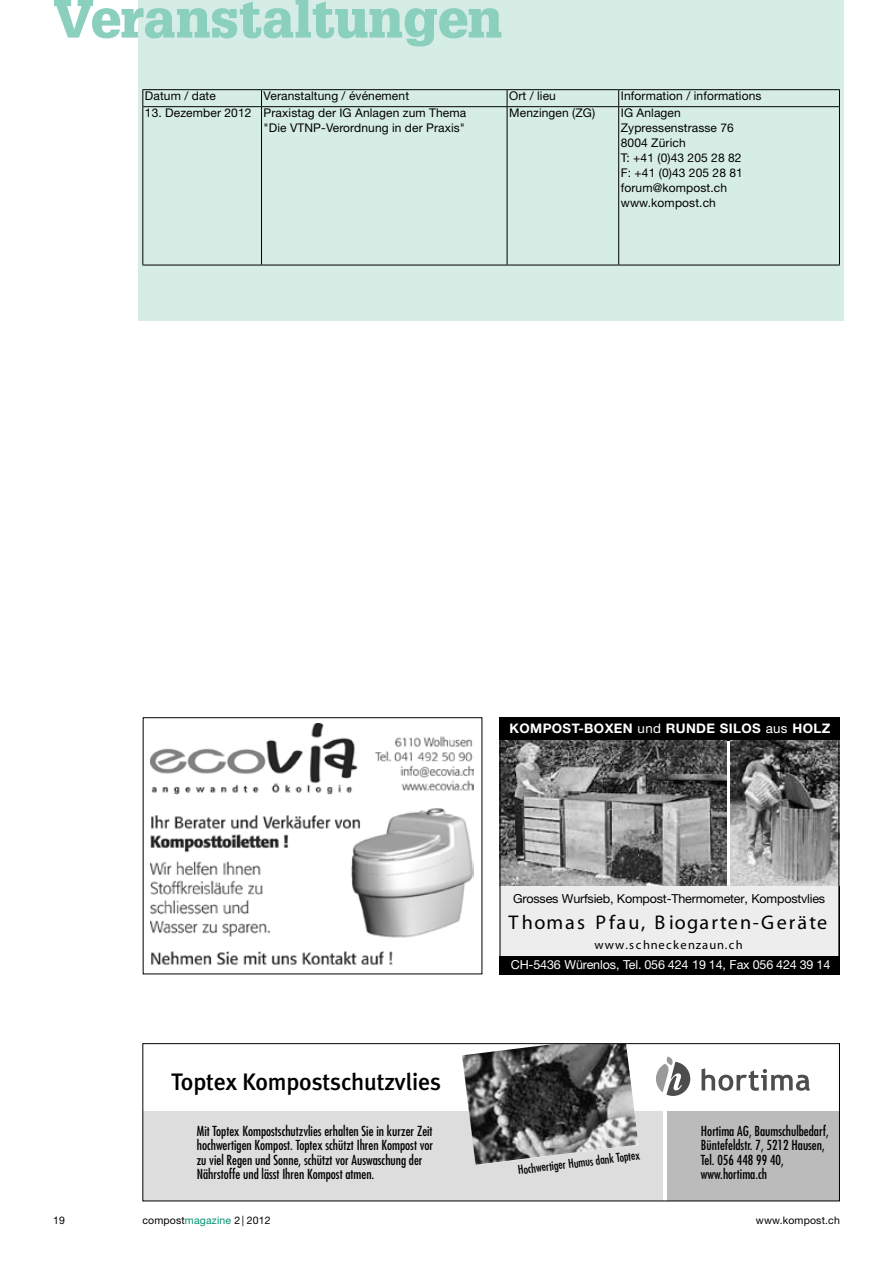
<style>
.page{position:relative;width:893px;height:1263px;background:#fff}
.page>*{position:absolute;margin:0;border:0;box-sizing:border-box;transform-origin:0 0}
.t1{font:900 52.5px "Glypha LT Std";color:#8bcfbd}
.t2{font:500 23.85px "Meta Plus";letter-spacing:-.01em;color:#000}
.t3{font:19.8px "Myriad";letter-spacing:.1em;color:#000}
.t4{font:condensed 13.5px/14.5px "Futura";color:#000}
.t5{font:700 13.2px "Helvetica Neue";letter-spacing:.03em;color:#fff}
.t6{font:12.45px "Helvetica Neue";letter-spacing:-.015em;color:#000}
.t7{font:12.45px "Helvetica Neue";letter-spacing:-.01em;color:#fff}
.t8{font:12.45px "Myriad";letter-spacing:.095em;color:#000}
.t9{font:12px/15px "Helvetica Neue LT Std";letter-spacing:.01em;color:#000;text-align:right}
.t10{font:condensed 11.85px "Futura";color:#000}
.t11{font:10.5px "Helvetica Neue LT Std";letter-spacing:.015em;color:#000}
.s1{font-weight:400}
.s2{color:#009370}
</style>
<div class="page">
<div style="left:138px;top:0;width:706px;height:321px;background:#d6ede5"></div>
<hr style="left:142px;top:89px;width:119px;height:1px;background:#000">
<svg style="left:142px;top:90px;width:1px;height:16px"></svg>
<hr style="left:261px;top:89px;width:246px;height:1px;background:#000">
<svg style="left:261px;top:90px;width:1px;height:16px"></svg>
<hr style="left:507px;top:89px;width:112px;height:1px;background:#000">
<svg style="left:507px;top:90px;width:1px;height:16px"></svg>
<hr style="left:619px;top:89px;width:221px;height:1px;background:#000">
<svg style="left:618px;top:90px;width:1px;height:16px"></svg>
<svg style="left:839px;top:90px;width:1px;height:16px"></svg>
<hr style="left:142px;top:106px;width:119px;height:1px;background:#000">
<hr style="left:142px;top:107px;width:1px;height:158px;background:#000">
<hr style="left:261px;top:106px;width:246px;height:1px;background:#000">
<hr style="left:261px;top:107px;width:1px;height:158px;background:#000">
<hr style="left:507px;top:106px;width:112px;height:1px;background:#000">
<hr style="left:507px;top:107px;width:1px;height:158px;background:#000">
<hr style="left:619px;top:106px;width:221px;height:1px;background:#000">
<hr style="left:618px;top:107px;width:1px;height:158px;background:#000">
<hr style="left:839px;top:107px;width:1px;height:158px;background:#000">
<hr style="left:142px;top:265px;width:119px;height:1px;background:#000">
<hr style="left:261px;top:265px;width:246px;height:1px;background:#000">
<hr style="left:507px;top:265px;width:112px;height:1px;background:#000">
<hr style="left:619px;top:265px;width:221px;height:1px;background:#000">
<svg style="left:656px;top:1056px;width:34px;height:40px"></svg>
<svg style="left:702px;top:1068px;width:108px;height:23px"></svg>
<div style="left:143px;top:1111px;width:519px;height:90px;background:#ddd"></div>
<div style="left:667px;top:1111px;width:172px;height:90px;background:#bbb"></div>
<img style="left:462px;top:1045px;width:176px;height:120px">
<div style="left:142px;top:1043px;width:698px;height:158px;border:1px solid #000"></div>
<svg style="left:500px;top:717px;width:339px;height:256px;background:#888"></svg>
<img style="left:151px;top:724px;width:323px;height:242px">
<h1 class="t1" style="left:53px;top:-13px;width:451px">Veranstaltungen</h1>
<p class="t9" style="left:145px;top:88px;width:73px">Datum / date</p>
<p class="t9" style="left:264px;top:88px;width:147px">Veranstaltung / événement</p>
<p class="t9" style="left:509px;top:88px;width:48px">Ort / lieu</p>
<p class="t9" style="left:621px;top:88px;width:142px">Information / informations</p>
<p class="t9" style="left:145px;top:105px;width:323px">13. Dezember 2012 Praxistag der IG Anlagen zum Thema "Die VTNP-Verordnung in der Praxis"</p>
<p class="t9" style="left:509px;top:105px;width:88px">Menzingen (ZG)</p>
<p class="t9" style="left:621px;top:105px;width:124px;text-align:left">IG Anlagen<br>Zypressenstrasse 76<br>8004 Zürich<br>T: +41 (0)43 205 28 82<br>F: +41 (0)43 205 28 81 forum@kompost.ch www.kompost.ch</p>
<p class="t5" style="left:509px;top:720px;width:322px">KOMPOST-BOXEN <span class="s1">und</span> RUNDE SILOS <span class="s1">aus</span> HOLZ</p>
<p class="t6" style="left:513px;top:891px;width:313px">Grosses Wurfsieb, Kompost-Thermometer, Kompostvlies</p>
<p class="t8" style="left:595px;top:938px;width:150px">www.schneckenzaun.ch</p>
<h3 class="t3" style="left:509px;top:913px;width:320px">Thomas Pfau, Biogarten-Geräte</h3>
<h2 class="t2" style="left:171px;top:1067px;width:271px">Toptex Kompostschutzvlies</h2>
<p class="t7" style="left:511px;top:957px;width:321px">CH-5436 Würenlos, Tel. 056 424 19 14, Fax 056 424 39 14</p>
<p class="t4" style="left:197px;top:1123px;width:238px">Mit Toptex Kompostschutzvlies erhalten Sie in kurzer Zeit hochwertigen Kompost. Toptex schützt Ihren Kompost vor zu viel Regen und Sonne, schützt vor Auswaschung der Nährstoffe und lässt Ihren Kompost atmen.</p>
<p class="t4" style="left:701px;top:1123px;width:129px">Hortima AG, Baumschulbedarf,<br>Büntefeldstr. 7, 5212 Hausen,<br>Tel. 056 448 99 40, www.hortima.ch</p>
<p class="t10" style="left:517px;top:1162px;width:124px;rotate:-7deg">Hochwertiger Humus dank Toptex</p>
<p class="t11" style="left:53px;top:1214px;width:13px">19</p>
<p class="t11" style="left:142px;top:1214px;width:130px">compost<span class="s2">magazine</span> 2 | 2012</p>
<p class="t11" style="left:756px;top:1214px;width:85px">www.kompost.ch</p>
</div>
